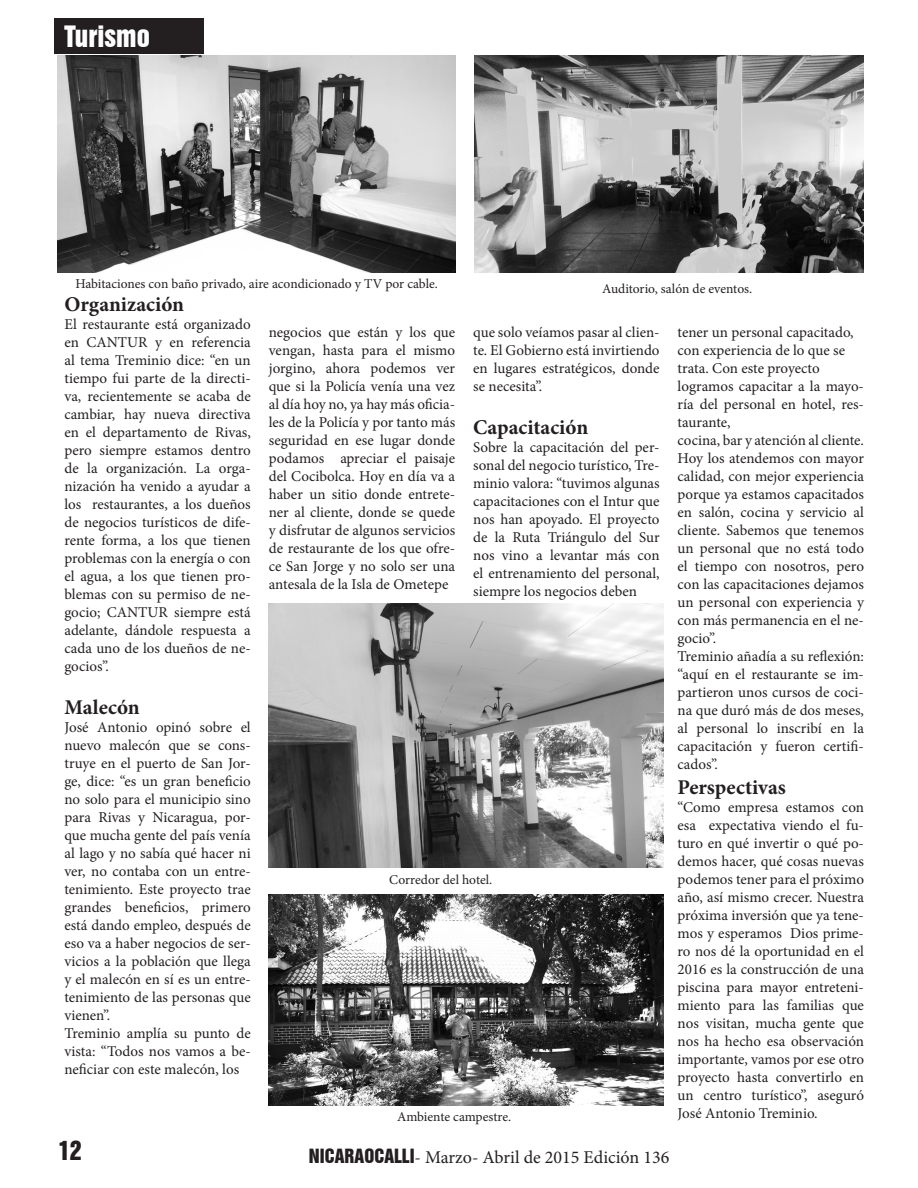
<style>
.page{position:relative;width:918px;height:1188px;background:#fff}
.page>*{position:absolute;margin:0;border:0;box-sizing:border-box;transform-origin:0 0}
.t1{font:27px "Swiss 921 BT Regular A";color:#fff}
.t2{font:24px "Swiss 921 BT Regular A";color:#231f20}
.t3{font:700 21px "Minion Pro";color:#231f20}
.t4{font:18px "Minion Pro";color:#231f20}
.t5{font:15px/18px "Minion Pro";color:#231f20;text-align:justify}
.t6{font:13.5px "Minion Pro";color:#231f20}
.s1{font-family:"Swiss 921 BT Regular A"}
</style>
<div class="page">
<img style="left:58px;top:55px;width:397px;height:217px">
<img style="left:269px;top:604px;width:394px;height:263px">
<img style="left:269px;top:895px;width:394px;height:211px">
<img style="left:475px;top:55px;width:389px;height:217px">
<div style="left:54px;top:19px;width:149px;height:35px;background:#231f20"></div>
<p class="t1" style="left:64px;top:18px;width:87px">Turismo</p>
<p class="t6" style="left:75px;top:274px;width:364px">Habitaciones con baño privado, aire acondicionado y TV por cable.</p>
<p class="t6" style="left:602px;top:280px;width:151px">Auditorio, salón de eventos.</p>
<p class="t3" style="left:64px;top:290px;width:121px">Organización</p>
<p class="t5" style="left:64px;top:315px;width:188px">El restaurante está organizado en CANTUR y en referencia al tema Treminio dice: “en un tiempo fui parte de la directi&shy;va, recientemente se acaba de cambiar, hay nueva directiva en el departamento de Rivas, pero siempre estamos dentro de la organización. La orga&shy;nización ha venido a ayudar a los restaurantes, a los dueños de negocios turísticos de dife&shy;rente forma, a los que tienen problemas con la energía o con el agua, a los que tienen pro&shy;blemas con su permiso de ne&shy;gocio; CANTUR siempre está adelante, dándole respuesta a cada uno de los dueños de ne&shy;gocios”.</p>
<p class="t3" style="left:64px;top:693px;width:77px">Malecón</p>
<p class="t5" style="left:64px;top:719px;width:188px">José Antonio opinó sobre el nuevo malecón que se cons&shy;truye en el puerto de San Jor&shy;ge, dice: “es un gran beneficio no solo para el municipio sino para Rivas y Nicaragua, por&shy;que mucha gente del país venía al lago y no sabía qué hacer ni ver, no contaba con un entre&shy;tenimiento. Este proyecto trae grandes beneficios, primero está dando empleo, después de eso va a haber negocios de ser&shy;vicios a la población que llega y el malecón en sí es un entre&shy;tenimiento de las personas que vienen”.</p>
<p class="t5" style="left:64px;top:1025px;width:188px">Treminio amplía su punto de vista: “Todos nos vamos a be&shy;neficiar con este malecón, los</p>
<p class="t5" style="left:269px;top:323px;width:188px">negocios que están y los que vengan, hasta para el mismo jorgino, ahora podemos ver que si la Policía venía una vez al día hoy no, ya hay más oficia&shy;les de la Policía y por tanto más seguridad en ese lugar donde podamos apreciar el paisaje del Cocibolca. Hoy en día va a haber un sitio donde entrete&shy;ner al cliente, donde se quede y disfrutar de algunos servicios de restaurante de los que ofre&shy;ce San Jorge y no solo ser una antesala de la Isla de Ometepe</p>
<p class="t5" style="left:473px;top:323px;width:188px">que solo veíamos pasar al clien&shy;te. El Gobierno está invirtiendo en lugares estratégicos, donde se necesita”.</p>
<p class="t3" style="left:473px;top:413px;width:117px">Capacitación</p>
<p class="t5" style="left:473px;top:439px;width:188px">Sobre la capacitación del per&shy;sonal del negocio turístico, Tre&shy;minio valora: “tuvimos algunas capacitaciones con el Intur que nos han apoyado. El proyecto de la Ruta Triángulo del Sur nos vino a levantar más con el entrenamiento del personal, siempre los negocios deben</p>
<p class="t6" style="left:389px;top:870px;width:104px">Corredor del hotel.</p>
<p class="t6" style="left:397px;top:1108px;width:116px">Ambiente campestre.</p>
<h2 class="t2" style="left:58px;top:1135px;width:25px">12</h2>
<p class="t4" style="left:309px;top:1145px;width:362px"><span class="s1">NICARAOCALLI</span>- Marzo- Abril de 2015 Edición 136</p>
<p class="t5" style="left:678px;top:323px;width:178px">tener un personal capacitado,</p>
<p class="t5" style="left:678px;top:341px;width:169px">con experiencia de lo que se</p>
<p class="t5" style="left:678px;top:359px;width:144px">trata. Con este proyecto</p>
<p class="t5" style="left:678px;top:377px;width:188px">logramos capacitar a la mayo&shy;ría del personal en hotel, res&shy;taurante,</p>
<p class="t5" style="left:678px;top:431px;width:188px">cocina, bar y atención al cliente.<br>Hoy los atendemos con mayor calidad, con mejor experiencia porque ya estamos capacitados en salón, cocina y servicio al cliente. Sabemos que tenemos un personal que no está todo el tiempo con nosotros, pero con las capacitaciones dejamos un personal con experiencia y con más permanencia en el ne&shy;gocio”.</p>
<p class="t5" style="left:678px;top:647px;width:188px">Treminio añadía a su reflexión: “aquí en el restaurante se im&shy;partieron unos cursos de coci&shy;na que duró más de dos meses, al personal lo inscribí en la capacitación y fueron certifi&shy;cados”.</p>
<p class="t3" style="left:678px;top:773px;width:110px">Perspectivas</p>
<p class="t5" style="left:678px;top:799px;width:188px">“Como empresa estamos con esa expectativa viendo el fu&shy;turo en qué invertir o qué po&shy;demos hacer, qué cosas nuevas podemos tener para el próximo año, así mismo crecer. Nuestra próxima inversión que ya tene&shy;mos y esperamos Dios prime&shy;ro nos dé la oportunidad en el 2016 es la construcción de una piscina para mayor entreteni&shy;miento para las familias que nos visitan, mucha gente que nos ha hecho esa observación importante, vamos por ese otro proyecto hasta convertirlo en un centro turístico”, aseguró José Antonio Treminio.</p>
</div>
